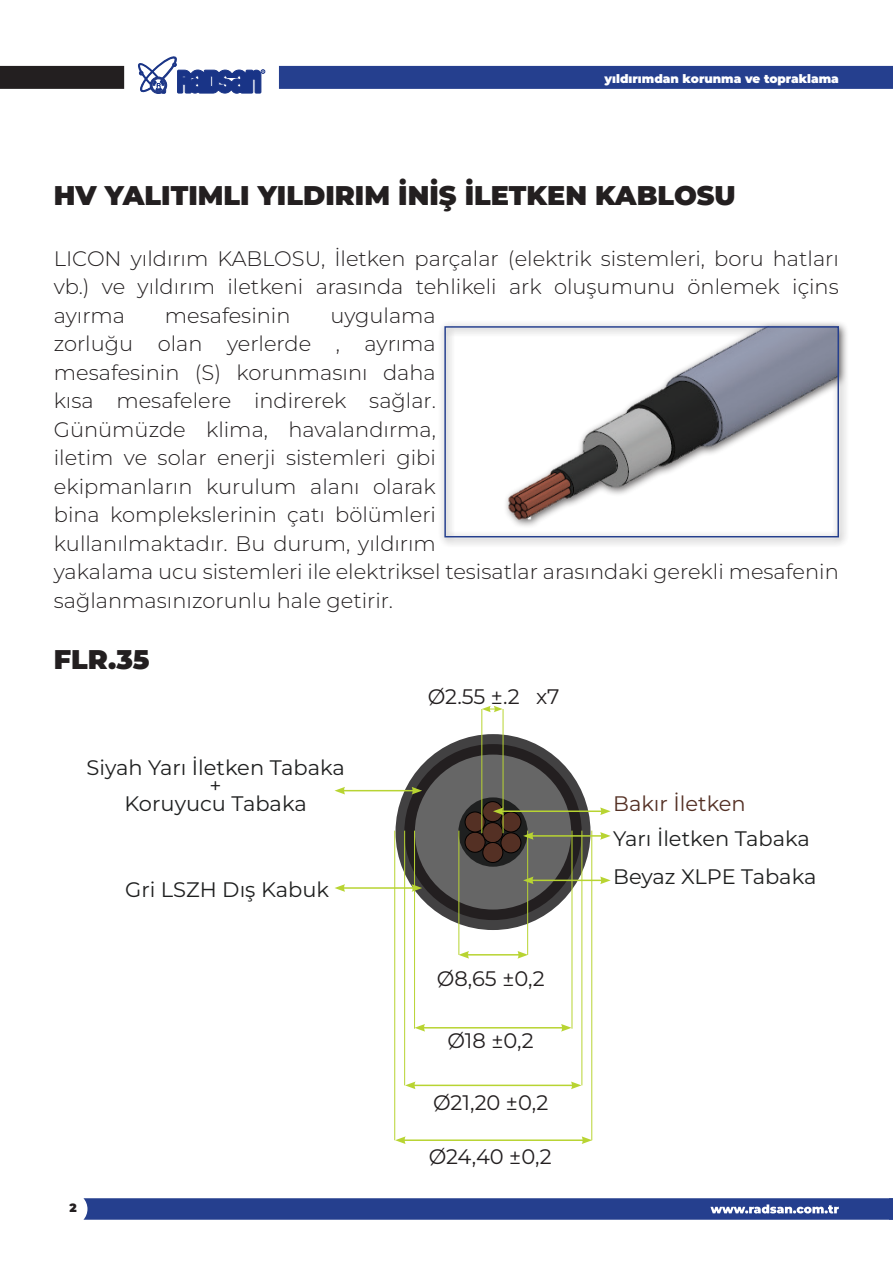
<style>
.page{position:relative;width:893px;height:1263px;background:#fff}
.page>*{position:absolute;margin:0;border:0;box-sizing:border-box;transform-origin:0 0}
.t1{font:900 27px "Montserrat";color:#231f20}
.t2{font:300 21px/28.5px "Montserrat";color:#231f20;text-align:justify}
.t3{font:21px/18px "Montserrat";color:#1f2020;text-align:center}
.t4{font:21px "Montserrat";letter-spacing:-.005em;color:#231f20}
.t5{font:21px "Montserrat";color:#543024}
.t6{font:900 12px "Montserrat";color:#fff}
.t7{font:900 12px "Montserrat";color:#231f20}
</style>
<div class="page">
<svg style="left:138px;top:56px;width:127px;height:38px"></svg>
<div style="left:0;top:66px;width:124px;height:23px;background:#231f20"></div>
<div style="left:279px;top:66px;width:614px;height:23px;background:#253f8e;border:2px solid #253f8e"></div>
<svg style="left:83px;top:1198px;width:810px;height:22px"></svg>
<div style="left:438px;top:320px;width:411px;height:227px;background:#231f20;opacity:.75"></div>
<svg style="left:500px;top:328px;width:337px;height:202px"></svg>
<div style="left:444px;top:326px;width:395px;height:211px;border:1px solid #253f8e"></div>
<svg style="left:395px;top:734px;width:195px;height:196px;fill:#424142"></svg>
<div style="left:404px;top:744px;width:178px;height:176px;border:21px solid #231f20;border-radius:50%"></div>
<div style="left:415px;top:754px;width:156px;height:155px;background:#666;border-radius:50%"></div>
<svg style="left:458px;top:797px;width:70px;height:70px"></svg>
<div style="left:483px;top:823px;width:20px;height:20px;background:#543024;border-radius:50%"></div>
<div style="left:482px;top:822px;width:21px;height:21px;border:1px solid #000;border-radius:50%"></div>
<div style="left:483px;top:802px;width:20px;height:20px;background:#543024;border-radius:50%"></div>
<div style="left:482px;top:801px;width:21px;height:21px;border:1px solid #000;border-radius:50%"></div>
<div style="left:501px;top:812px;width:20px;height:20px;background:#543024;border-radius:50%"></div>
<div style="left:501px;top:812px;width:20px;height:20px;border:1px solid #000;border-radius:50%"></div>
<div style="left:501px;top:833px;width:20px;height:20px;background:#543024;border-radius:50%"></div>
<div style="left:501px;top:832px;width:20px;height:21px;border:1px solid #000;border-radius:50%"></div>
<div style="left:483px;top:842px;width:20px;height:20px;background:#543024;border-radius:50%"></div>
<div style="left:482px;top:842px;width:21px;height:21px;border:1px solid #000;border-radius:50%"></div>
<div style="left:465px;top:832px;width:20px;height:20px;background:#543024;border-radius:50%"></div>
<div style="left:465px;top:832px;width:20px;height:20px;border:1px solid #000;border-radius:50%"></div>
<div style="left:465px;top:812px;width:20px;height:20px;background:#543024;border-radius:50%"></div>
<div style="left:465px;top:812px;width:20px;height:20px;border:1px solid #000;border-radius:50%"></div>
<hr style="left:481px;top:709px;width:1px;height:124px;background:#b8d432">
<hr style="left:503px;top:709px;width:1px;height:124px;background:#b8d432">
<svg style="left:482px;top:706px;width:21px;height:6px"></svg>
<hr style="left:531px;top:835px;width:71px;height:2px;background:#b8d432">
<svg style="left:600px;top:832px;width:11px;height:8px"></svg>
<svg style="left:523px;top:832px;width:11px;height:8px"></svg>
<hr style="left:501px;top:810px;width:101px;height:2px;background:#b8d432">
<svg style="left:600px;top:807px;width:11px;height:8px"></svg>
<svg style="left:493px;top:807px;width:10px;height:8px"></svg>
<hr style="left:531px;top:879px;width:71px;height:2px;background:#b8d432">
<svg style="left:600px;top:876px;width:11px;height:8px"></svg>
<svg style="left:523px;top:876px;width:11px;height:8px"></svg>
<hr style="left:343px;top:790px;width:71px;height:1px;background:#b8d432">
<svg style="left:412px;top:787px;width:10px;height:7px"></svg>
<svg style="left:335px;top:787px;width:10px;height:7px"></svg>
<hr style="left:343px;top:887px;width:71px;height:2px;background:#b8d432">
<svg style="left:412px;top:884px;width:10px;height:8px"></svg>
<svg style="left:335px;top:884px;width:10px;height:8px"></svg>
<hr style="left:458px;top:831px;width:1px;height:124px;background:#b8d432">
<hr style="left:414px;top:831px;width:1px;height:198px;background:#b8d432">
<hr style="left:572px;top:831px;width:1px;height:198px;background:#b8d432">
<hr style="left:581px;top:831px;width:1px;height:254px;background:#b8d432">
<hr style="left:591px;top:831px;width:1px;height:309px;background:#b8d432">
<hr style="left:394px;top:831px;width:1px;height:309px;background:#b8d432">
<hr style="left:404px;top:831px;width:1px;height:254px;background:#b8d432">
<hr style="left:527px;top:831px;width:1px;height:124px;background:#b8d432">
<hr style="left:467px;top:954px;width:53px;height:1px;background:#b8d432">
<svg style="left:517px;top:951px;width:11px;height:8px"></svg>
<svg style="left:458px;top:951px;width:11px;height:8px"></svg>
<hr style="left:423px;top:1027px;width:140px;height:1px;background:#b8d432">
<svg style="left:561px;top:1024px;width:11px;height:7px"></svg>
<svg style="left:415px;top:1024px;width:10px;height:7px"></svg>
<hr style="left:413px;top:1084px;width:160px;height:2px;background:#b8d432">
<svg style="left:571px;top:1081px;width:10px;height:8px"></svg>
<svg style="left:405px;top:1081px;width:11px;height:8px"></svg>
<hr style="left:403px;top:1139px;width:181px;height:2px;background:#b8d432">
<svg style="left:582px;top:1136px;width:10px;height:8px"></svg>
<svg style="left:395px;top:1136px;width:11px;height:8px"></svg>
<p class="t6" style="left:605px;top:70px;width:236px">yıldırımdan korunma ve topraklama</p>
<p class="t1" style="left:54px;top:175px;width:683px">HV YALITIMLI YILDIRIM İNİŞ İLETKEN KABLOSU</p>
<p class="t2" style="left:54px;top:243px;width:786px">LICON yıldırım KABLOSU, İletken parçalar (elektrik sistemleri, boru hatları vb.) ve yıldırım iletkeni arasında tehlikeli ark oluşumunu önlemek içins ayırma</p>
<p class="t2" style="left:165px;top:300px;width:127px">mesafesinin</p>
<p class="t2" style="left:54px;top:300px;width:786px;text-align:left;text-indent:277px">uygulama<br>zorluğu olan yerlerde , ayrıma<br>mesafesinin (S) korunmasını daha<br>kısa mesafelere indirerek sağlar.<br>Günümüzde klima, havalandırma,<br>iletim ve solar enerji sistemleri gibi<br>ekipmanların kurulum alanı olarak<br>bina komplekslerinin çatı bölümleri<br>kullanılmaktadır. Bu durum, yıldırım<br>yakalama ucu sistemleri ile elektriksel tesisatlar arasındaki gerekli mesafenin sağlanmasınızorunlu hale getirir.</p>
<p class="t1" style="left:54px;top:639px;width:97px">FLR.35</p>
<p class="t4" style="left:428px;top:682px;width:133px">Ø2.55 ±.2 x7</p>
<p class="t3" style="left:86px;top:758px;width:260px">Siyah Yarı İletken Tabaka +<br>Koruyucu Tabaka</p>
<p class="t3" style="left:125px;top:879px;width:205px">Gri LSZH Dış Kabuk</p>
<p class="t7" style="left:70px;top:1199px;width:9px">2</p>
<p class="t4" style="left:437px;top:964px;width:109px">Ø8,65 ±0,2</p>
<p class="t4" style="left:448px;top:1026px;width:88px">Ø18 ±0,2</p>
<p class="t4" style="left:433px;top:1088px;width:117px">Ø21,20 ±0,2</p>
<p class="t4" style="left:429px;top:1142px;width:124px">Ø24,40 ±0,2</p>
<p class="t5" style="left:613px;top:789px;width:134px">Bakır İletken</p>
<p class="t3" style="left:613px;top:829px;width:198px">Yarı İletken Tabaka</p>
<p class="t3" style="left:613px;top:867px;width:205px">Beyaz XLPE Tabaka</p>
</div>
